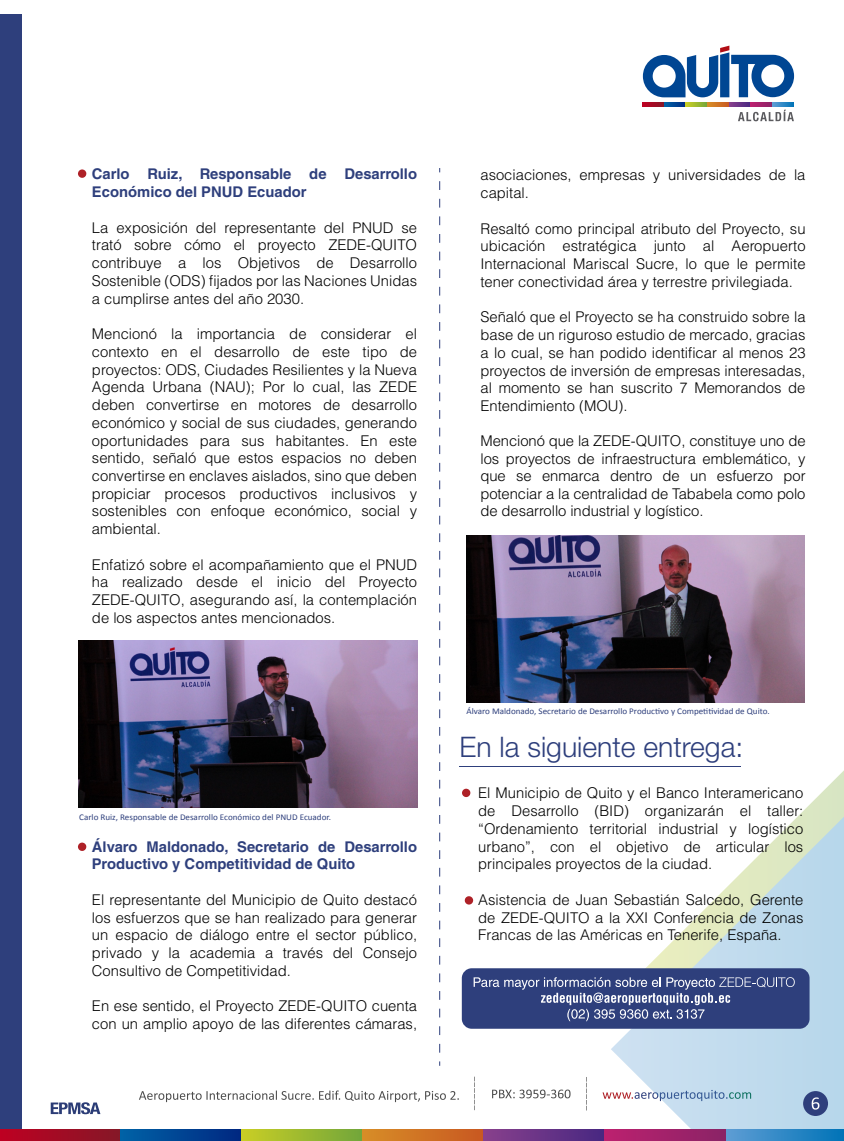
<style>
.page{position:relative;width:844px;height:1141px;background:#fff}
.page>*{position:absolute;margin:0;border:0;box-sizing:border-box;transform-origin:0 0}
.t1{font:300 28.35px "Helvetica Neue";color:#2e3f7c}
.t2{font:300 14.7px/17.7px "Helvetica LT Std";color:#000;text-align:justify}
.t3{font:700 14.7px/17.7px "Helvetica LT Std";color:#2e3f7c}
.t4{font:8.75px "Calibri";color:#2e3f7c;scale:1.04 1}
</style>
<div class="page">
<svg style="left:139px;top:1090px;width:320px;height:12px"></svg>
<svg style="left:602px;top:1092px;width:6px;height:7px"></svg>
<svg style="left:492px;top:1090px;width:78px;height:8px"></svg>
<svg style="left:474px;top:1077px;width:1px;height:33px"></svg>
<svg style="left:586px;top:1077px;width:1px;height:33px"></svg>
<div style="left:0;top:15px;width:21px;height:1126px;background:#2e3f7c"></div>
<svg style="left:608px;top:771px;width:235px;height:359px"></svg>
<svg style="left:610px;top:813px;width:233px;height:317px"></svg>
<div style="left:78px;top:842px;width:9px;height:9px;background:#ae2127;border-radius:50%"></div>
<div style="left:803px;top:1091px;width:24px;height:25px;background:#2e3f7c;border-radius:50%"></div>
<svg style="left:439px;top:181px;width:1px;height:885px"></svg>
<svg style="left:51px;top:1102px;width:49px;height:12px"></svg>
<svg style="left:464px;top:896px;width:9px;height:9px"></svg>
<svg style="left:461px;top:788px;width:9px;height:9px"></svg>
<img style="left:79px;top:640px;width:338px;height:168px">
<img style="left:466px;top:535px;width:338px;height:167px">
<svg style="left:811px;top:1097px;width:8px;height:13px"></svg>
<hr style="left:459px;top:766px;width:282px;height:1px;background:#2e3f7c">
<div style="left:78px;top:169px;width:9px;height:9px;background:#ae2127;border-radius:50%"></div>
<svg style="left:738px;top:110px;width:55px;height:11px"></svg>
<svg style="left:642px;top:102px;width:22px;height:5px"></svg>
<svg style="left:664px;top:102px;width:22px;height:5px"></svg>
<svg style="left:686px;top:102px;width:21px;height:5px"></svg>
<svg style="left:707px;top:102px;width:22px;height:5px"></svg>
<svg style="left:729px;top:102px;width:21px;height:5px"></svg>
<svg style="left:750px;top:102px;width:22px;height:5px"></svg>
<svg style="left:772px;top:102px;width:21px;height:5px"></svg>
<svg style="left:642px;top:46px;width:152px;height:51px"></svg>
<svg style="left:0;top:1130px;width:121px;height:11px"></svg>
<svg style="left:121px;top:1130px;width:121px;height:11px"></svg>
<svg style="left:242px;top:1130px;width:121px;height:11px"></svg>
<svg style="left:363px;top:1130px;width:121px;height:11px"></svg>
<svg style="left:484px;top:1130px;width:121px;height:11px"></svg>
<svg style="left:605px;top:1130px;width:121px;height:11px"></svg>
<svg style="left:726px;top:1130px;width:117px;height:11px"></svg>
<div style="left:462px;top:968px;width:347px;height:61px;background:#2e3f7c;border-radius:10px"></div>
<svg style="left:473px;top:977px;width:321px;height:44px"></svg>
<p class="t3" style="left:92px;top:165px;width:326px">Carlo Ruiz, Responsable de Desarrollo<br>Económico del PNUD Ecuador</p>
<p class="t2" style="left:92px;top:218px;width:326px">La exposición del representante del PNUD se trató sobre cómo el proyecto ZEDE-QUITO contribuye a los Objetivos de Desarrollo Sostenible (ODS) fijados por las Naciones Unidas a cumplirse antes del año 2030.</p>
<p class="t2" style="left:92px;top:325px;width:326px">Mencionó la importancia de considerar el contexto en el desarrollo de este tipo de proyectos: ODS, Ciudades Resilientes y la Nueva Agenda Urbana (NAU); Por lo cual, las ZEDE deben convertirse en motores de desarrollo económico y social de sus ciudades, generando oportunidades para sus habitantes. En este sentido, señaló que estos espacios no deben convertirse en enclaves aislados, sino que deben propiciar procesos productivos inclusivos y sostenibles con enfoque económico, social y ambiental.</p>
<p class="t2" style="left:92px;top:555px;width:326px">Enfatizó sobre el acompañamiento que el PNUD ha realizado desde el inicio del Proyecto ZEDE-QUITO, asegurando así, la contemplación de los aspectos antes mencionados.</p>
<p class="t4" style="left:79px;top:812px;width:243px">Carlo Ruiz, Responsable de Desarrollo Económico del PNUD Ecuador.</p>
<p class="t3" style="left:92px;top:837px;width:326px">Álvaro Maldonado, Secretario de Desarrollo<br>Productivo y Competitividad de Quito</p>
<p class="t2" style="left:92px;top:891px;width:326px">El representante del Municipio de Quito destacó los esfuerzos que se han realizado para generar un espacio de diálogo entre el sector público, privado y la academia a través del Consejo Consultivo de Competitividad.</p>
<p class="t2" style="left:92px;top:997px;width:326px">En ese sentido, el Proyecto ZEDE-QUITO cuenta con un amplio apoyo de las diferentes cámaras,</p>
<p class="t2" style="left:480px;top:166px;width:326px">asociaciones, empresas y universidades de la capital.</p>
<p class="t2" style="left:480px;top:219px;width:326px">Resaltó como principal atributo del Proyecto, su ubicación estratégica junto al Aeropuerto Internacional Mariscal Sucre, lo que le permite tener conectividad área y terrestre privilegiada.</p>
<p class="t2" style="left:480px;top:308px;width:326px">Señaló que el Proyecto se ha construido sobre la base de un riguroso estudio de mercado, gracias a lo cual, se han podido identificar al menos 23 proyectos de inversión de empresas interesadas, al momento se han suscrito 7 Memorandos de Entendimiento (MOU).</p>
<p class="t2" style="left:480px;top:432px;width:326px">Mencionó que la ZEDE-QUITO, constituye uno de los proyectos de infraestructura emblemático, y que se enmarca dentro de un esfuerzo por potenciar a la centralidad de Tababela como polo de desarrollo industrial y logístico.</p>
<p class="t4" style="left:466px;top:705px;width:293px">Álvaro Maldonado, Secretario de Desarrollo Productivo y Competitividad de Quito.</p>
<h1 class="t1" style="left:459px;top:724px;width:285px">En la siguiente entrega:</h1>
<p class="t2" style="left:478px;top:784px;width:326px">El Municipio de Quito y el Banco Interamericano de Desarrollo (BID) organizarán el taller: “Ordenamiento territorial industrial y logístico urbano”, con el objetivo de articular los principales proyectos de la ciudad.</p>
<p class="t2" style="left:478px;top:891px;width:326px">Asistencia de Juan Sebastián Salcedo, Gerente de ZEDE-QUITO a la XXI Conferencia de Zonas Francas de las Américas en Tenerife, España.</p>
</div>
